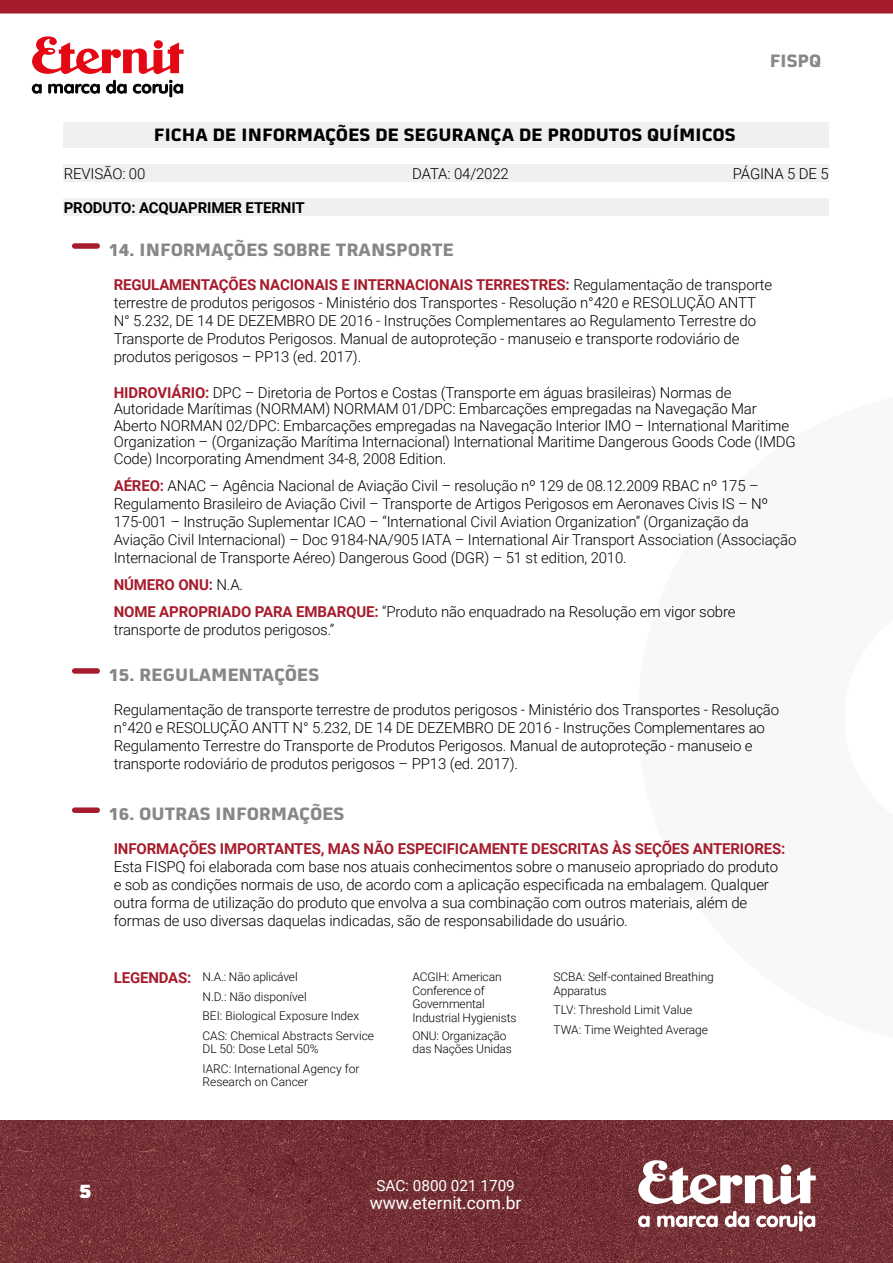
<style>
.page{position:relative;width:893px;height:1263px;background:#fff}
.page>*{position:absolute;margin:0;border:0;box-sizing:border-box;transform-origin:0 0}
.t1{font:900 19.5px "Martian B Thai";color:#fff}
.t2{font:700 17.55px "Martian B Thai";color:#878787}
.t3{font:700 17.55px "Martian B Thai";color:#000}
.t4{font:17.4px "Roboto";color:#fff}
.t5{font:15.3px "Roboto";color:#fff}
.t6{font:300 15px/18px "Roboto";letter-spacing:-.01em;color:#000}
.t7{font:700 15px "Roboto";letter-spacing:-.01em;color:#a61c2c}
.t8{font:700 15px "Roboto";letter-spacing:-.01em;color:#000}
.t9{font:300 12px/19.5px "Roboto";letter-spacing:-.005em;color:#000}
.s1{font-weight:700;color:#a61c2c}
</style>
<div class="page">
<img style="left:0;top:1120px;width:892px;height:143px">
<svg style="left:638px;top:1159px;width:178px;height:45px"></svg>
<svg style="left:638px;top:1215px;width:12px;height:12px"></svg>
<svg style="left:657px;top:1215px;width:61px;height:12px"></svg>
<svg style="left:725px;top:1211px;width:24px;height:16px"></svg>
<svg style="left:756px;top:1211px;width:59px;height:20px"></svg>
<div style="left:64px;top:122px;width:765px;height:25px;background:#f0f0f0"></div>
<div style="left:64px;top:164px;width:765px;height:18px;background:#f0f0f0"></div>
<div style="left:64px;top:198px;width:765px;height:18px;background:#f0f0f0"></div>
<svg style="left:0;top:0;width:893px;height:14px"></svg>
<div style="left:72px;top:243px;width:28px;height:6px;background:#a61c2c;border-radius:3px"></div>
<div style="left:72px;top:668px;width:28px;height:6px;background:#a61c2c;border-radius:3px"></div>
<div style="left:72px;top:807px;width:28px;height:6px;background:#a61c2c;border-radius:3px"></div>
<svg style="left:106px;top:80px;width:21px;height:14px"></svg>
<svg style="left:32px;top:84px;width:10px;height:10px"></svg>
<svg style="left:32px;top:36px;width:152px;height:38px"></svg>
<svg style="left:48px;top:84px;width:52px;height:10px"></svg>
<svg style="left:133px;top:80px;width:50px;height:17px"></svg>
<p class="t3" style="left:154px;top:120px;width:583px">FICHA DE INFORMAÇÕES DE SEGURANÇA DE PRODUTOS QUÍMICOS</p>
<p class="t2" style="left:770px;top:46px;width:53px">FISPQ</p>
<p class="t6" style="left:64px;top:164px;width:83px">REVISÃO: 00</p>
<p class="t6" style="left:412px;top:164px;width:98px">DATA: 04/2022</p>
<p class="t6" style="left:733px;top:164px;width:98px">PÁGINA 5 DE 5</p>
<p class="t8" style="left:64px;top:197px;width:242px">PRODUTO: ACQUAPRIMER ETERNIT</p>
<p class="t2" style="left:108px;top:235px;width:347px">14. INFORMAÇÕES SOBRE TRANSPORTE</p>
<p class="t6" style="left:114px;top:275px;width:660px"><span class="s1">REGULAMENTAÇÕES NACIONAIS E INTERNACIONAIS TERRESTRES:</span> Regulamentação de transporte terrestre de produtos perigosos - Ministério dos Transportes - Resolução n°420 e RESOLUÇÃO ANTT N° 5.232, DE 14 DE DEZEMBRO DE 2016 - Instruções Complementares ao Regulamento Terrestre do Transporte de Produtos Perigosos. Manual de autoproteção - manuseio e transporte rodoviário de produtos perigosos – PP13 (ed. 2017).</p>
<p class="t6" style="left:114px;top:384px;width:684px;line-height:16.5px"><span class="s1">HIDROVIÁRIO:</span> DPC – Diretoria de Portos e Costas (Transporte em águas brasileiras) Normas de Autoridade Marítimas (NORMAM) NORMAM 01/DPC: Embarcações empregadas na Navegação Mar Aberto NORMAN 02/DPC: Embarcações empregadas na Navegação Interior IMO – International Maritime Organization – (Organização Marítima Internacional) International Maritime Dangerous Goods Code (IMDG Code) Incorporating Amendment 34-8, 2008 Edition.</p>
<p class="t6" style="left:114px;top:476px;width:684px"><span class="s1">AÉREO:</span> ANAC – Agência Nacional de Aviação Civil – resolução nº 129 de 08.12.2009 RBAC nº 175 – Regulamento Brasileiro de Aviação Civil – Transporte de Artigos Perigosos em Aeronaves Civis IS – Nº 175-001 – Instrução Suplementar ICAO – “International Civil Aviation Organization” (Organização da Aviação Civil Internacional) – Doc 9184-NA/905 IATA – International Air Transport Association (Associação Internacional de Transporte Aéreo) Dangerous Good (DGR) – 51 st edition, 2010.</p>
<p class="t6" style="left:114px;top:570px;width:623px;line-height:27px"><span class="s1">NÚMERO ONU:</span> N.A.<br><span class="s1">NOME APROPRIADO PARA EMBARQUE:</span> “Produto não enquadrado na Resolução em vigor sobre</p>
<p class="t6" style="left:114px;top:620px;width:222px">transporte de produtos perigosos.”</p>
<p class="t2" style="left:108px;top:660px;width:212px">15. REGULAMENTAÇÕES</p>
<p class="t6" style="left:114px;top:700px;width:667px">Regulamentação de transporte terrestre de produtos perigosos - Ministério dos Transportes - Resolução n°420 e RESOLUÇÃO ANTT N° 5.232, DE 14 DE DEZEMBRO DE 2016 - Instruções Complementares ao Regulamento Terrestre do Transporte de Produtos Perigosos. Manual de autoproteção - manuseio e transporte rodoviário de produtos perigosos – PP13 (ed. 2017).</p>
<p class="t2" style="left:108px;top:799px;width:238px">16. OUTRAS INFORMAÇÕES</p>
<p class="t7" style="left:114px;top:838px;width:673px">INFORMAÇÕES IMPORTANTES, MAS NÃO ESPECIFICAMENTE DESCRITAS ÀS SEÇÕES ANTERIORES:</p>
<p class="t6" style="left:114px;top:857px;width:666px">Esta FISPQ foi elaborada com base nos atuais conhecimentos sobre o manuseio apropriado do produto e sob as condições normais de uso, de acordo com a aplicação especificada na embalagem. Qualquer outra forma de utilização do produto que envolva a sua combinação com outros materiais, além de formas de uso diversas daquelas indicadas, são de responsabilidade do usuário.</p>
<p class="t7" style="left:114px;top:967px;width:79px">LEGENDAS:</p>
<p class="t9" style="left:202px;top:967px;width:173px">N.A.: Não aplicável<br>N.D.: Não disponível<br>BEI: Biological Exposure Index<br>CAS: Chemical Abstracts Service</p>
<p class="t9" style="left:202px;top:1039px;width:158px">DL 50: Dose Letal 50%<br>IARC: International Agency for</p>
<p class="t9" style="left:202px;top:1072px;width:107px">Research on Cancer</p>
<p class="t9" style="left:412px;top:970px;width:106px;line-height:13.5px">ACGIH: American<br>Conference of<br>Governmental<br>Industrial Hygienists</p>
<p class="t9" style="left:412px;top:1028px;width:101px;line-height:13.5px">ONU: Organização das Nações Unidas</p>
<p class="t9" style="left:554px;top:970px;width:162px;line-height:13.5px">SCBA: Self-contained Breathing<br>Apparatus</p>
<p class="t9" style="left:554px;top:1000px;width:156px">TLV: Threshold Limit Value<br>TWA: Time Weighted Average</p>
<h1 class="t1" style="left:79px;top:1174px;width:14px">5</h1>
<p class="t5" style="left:376px;top:1175px;width:140px">SAC: 0800 021 1709</p>
<p class="t4" style="left:370px;top:1191px;width:153px">www.eternit.com.br</p>
</div>
